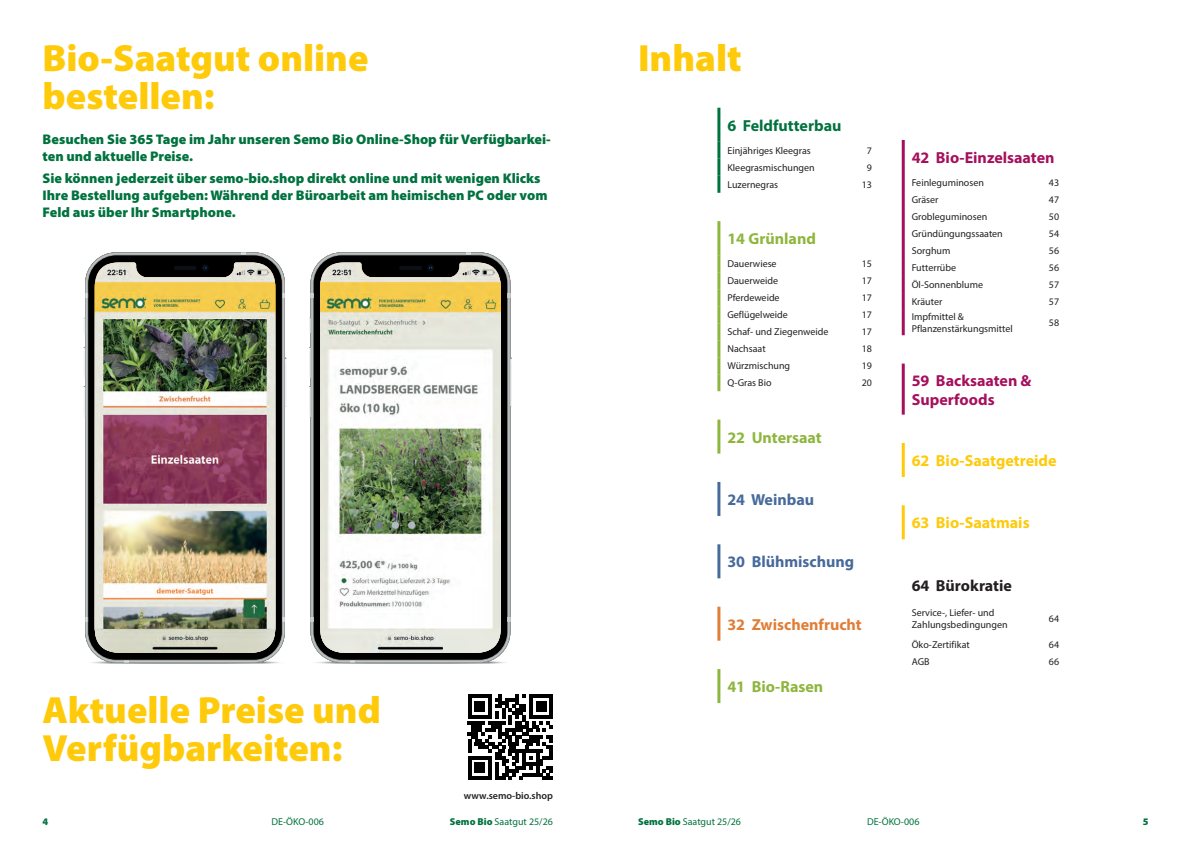
<style>
.page{position:relative;width:1191px;height:842px;background:#fff}
.page>*{position:absolute;margin:0;border:0;box-sizing:border-box;transform-origin:0 0}
.t1{font:900 38px/38px "Myriad Pro";color:#feca0a}
.t2{font:700 16px/19.2px "Myriad Pro";color:#a5105d}
.t3{font:700 16px "Myriad Pro";color:#8eb63e}
.t4{font:700 16px "Myriad Pro";color:#feca0a}
.t5{font:700 16px "Myriad Pro";color:#476a9a}
.t6{font:700 16px "Myriad Pro";color:#e07e37}
.t7{font:700 16px "Myriad Pro";color:#00723e}
.t8{font:700 16px "Myriad Pro";color:#231f20}
.t9{font:900 14px/16.8px "Myriad Pro";color:#00723e}
.t10{font:10px/12px "Myriad Pro";color:#231f20}
.t11{font:10px "Myriad Pro";color:#00723e}
.t12{font:600 10px "Myriad Pro";color:#231f20}
.t13{font:900 10px "Myriad Pro";color:#00723e}
.s1{font-weight:900}
</style>
<div class="page">
<svg style="left:84px;top:318px;width:1px;height:14px"></svg>
<svg style="left:84px;top:347px;width:1px;height:31px"></svg>
<svg style="left:84px;top:386px;width:1px;height:31px"></svg>
<svg style="left:285px;top:357px;width:2px;height:50px"></svg>
<div style="left:88px;top:255px;width:194px;height:405px;background:#000001;border-radius:28px"></div>
<svg style="left:282px;top:293px;width:3px;height:5px"></svg>
<svg style="left:241px;top:252px;width:4px;height:4px"></svg>
<svg style="left:85px;top:293px;width:4px;height:5px"></svg>
<svg style="left:85px;top:618px;width:4px;height:4px"></svg>
<svg style="left:125px;top:660px;width:4px;height:3px"></svg>
<svg style="left:282px;top:618px;width:3px;height:4px"></svg>
<img style="left:95px;top:262px;width:180px;height:19px">
<img style="left:95px;top:281px;width:180px;height:372px">
<svg style="left:309px;top:318px;width:1px;height:14px"></svg>
<svg style="left:309px;top:347px;width:1px;height:31px"></svg>
<svg style="left:309px;top:386px;width:1px;height:31px"></svg>
<svg style="left:510px;top:357px;width:2px;height:50px"></svg>
<div style="left:314px;top:255px;width:193px;height:405px;background:#000001;border-radius:28px"></div>
<svg style="left:507px;top:293px;width:4px;height:5px"></svg>
<svg style="left:466px;top:252px;width:5px;height:4px"></svg>
<svg style="left:310px;top:293px;width:4px;height:5px"></svg>
<svg style="left:310px;top:618px;width:4px;height:4px"></svg>
<svg style="left:350px;top:660px;width:4px;height:3px"></svg>
<svg style="left:507px;top:618px;width:4px;height:4px"></svg>
<img style="left:320px;top:262px;width:181px;height:17px">
<img style="left:320px;top:279px;width:181px;height:374px">
<svg style="left:468px;top:694px;width:85px;height:86px"></svg>
<hr style="left:468px;top:776px;width:24px;height:4px;background:#000001">
<div style="left:475px;top:763px;width:10px;height:10px;background:#000001"></div>
<hr style="left:717px;top:108px;width:3px;height:34px;background:#00723e">
<hr style="left:717px;top:142px;width:3px;height:17px;background:#00723e">
<hr style="left:717px;top:159px;width:3px;height:17px;background:#00723e">
<hr style="left:717px;top:176px;width:3px;height:17px;background:#00723e">
<hr style="left:717px;top:221px;width:3px;height:34px;background:#8eb63e">
<hr style="left:717px;top:255px;width:3px;height:17px;background:#8eb63e">
<hr style="left:717px;top:272px;width:3px;height:17px;background:#8eb63e">
<hr style="left:717px;top:289px;width:3px;height:17px;background:#8eb63e">
<hr style="left:717px;top:306px;width:3px;height:17px;background:#8eb63e">
<hr style="left:717px;top:323px;width:3px;height:17px;background:#8eb63e">
<hr style="left:717px;top:340px;width:3px;height:17px;background:#8eb63e">
<hr style="left:717px;top:357px;width:3px;height:17px;background:#8eb63e">
<hr style="left:717px;top:374px;width:3px;height:17px;background:#8eb63e">
<hr style="left:717px;top:482px;width:3px;height:34px;background:#476a9a">
<hr style="left:717px;top:544px;width:3px;height:34px;background:#476a9a">
<hr style="left:717px;top:607px;width:3px;height:34px;background:#e07e37">
<hr style="left:717px;top:420px;width:3px;height:34px;background:#8eb63e">
<hr style="left:901px;top:140px;width:3px;height:34px;background:#a5105d">
<hr style="left:901px;top:174px;width:3px;height:17px;background:#a5105d">
<hr style="left:901px;top:191px;width:3px;height:17px;background:#a5105d">
<hr style="left:901px;top:208px;width:3px;height:17px;background:#a5105d">
<hr style="left:901px;top:225px;width:3px;height:17px;background:#a5105d">
<hr style="left:901px;top:242px;width:3px;height:17px;background:#a5105d">
<hr style="left:901px;top:259px;width:3px;height:17px;background:#a5105d">
<hr style="left:901px;top:276px;width:3px;height:17px;background:#a5105d">
<hr style="left:901px;top:293px;width:3px;height:17px;background:#a5105d">
<hr style="left:901px;top:310px;width:3px;height:25px;background:#a5105d">
<hr style="left:901px;top:443px;width:3px;height:34px;background:#feca0a">
<hr style="left:901px;top:505px;width:3px;height:34px;background:#feca0a">
<hr style="left:901px;top:364px;width:3px;height:51px;background:#a5105d">
<hr style="left:717px;top:669px;width:3px;height:34px;background:#8eb63e">
<h1 class="t1" style="left:43px;top:38px;width:327px">Bio-Saatgut online bestellen:</h1>
<h3 class="t9" style="left:43px;top:130px;width:510px">Besuchen Sie 365 Tage im Jahr unseren Semo Bio Online-Shop für Verfügbarkei&shy;ten und aktuelle Preise.</h3>
<h3 class="t9" style="left:43px;top:169px;width:506px">Sie können jederzeit über semo-bio.shop direkt online und mit wenigen Klicks<br>Ihre Bestellung aufgeben: Während der Büroarbeit am heimischen PC oder vom<br>Feld aus über Ihr Smartphone.</h3>
<h1 class="t1" style="left:43px;top:690px;width:340px">Aktuelle Preise und<br>Verfügbarkeiten:</h1>
<p class="t12" style="left:464px;top:790px;width:90px">www.semo-bio.shop</p>
<h1 class="t1" style="left:638px;top:38px;width:105px">Inhalt</h1>
<h2 class="t7" style="left:727px;top:115px;width:116px">6 Feldfutterbau</h2>
<p class="t10" style="left:727px;top:144px;width:85px">Einjähriges Kleegras</p>
<p class="t10" style="left:867px;top:144px;width:7px">7</p>
<p class="t10" style="left:727px;top:161px;width:89px">Kleegrasmischungen</p>
<p class="t10" style="left:867px;top:161px;width:7px">9</p>
<p class="t10" style="left:727px;top:178px;width:52px">Luzernegras</p>
<p class="t10" style="left:861px;top:178px;width:12px">13</p>
<h2 class="t3" style="left:727px;top:228px;width:90px">14 Grünland</h2>
<p class="t10" style="left:727px;top:258px;width:51px">Dauerwiese</p>
<p class="t10" style="left:861px;top:258px;width:12px">15</p>
<p class="t10" style="left:727px;top:275px;width:52px">Dauerweide</p>
<p class="t10" style="left:861px;top:275px;width:12px">17</p>
<p class="t10" style="left:727px;top:292px;width:54px">Pferdeweide</p>
<p class="t10" style="left:861px;top:292px;width:12px">17</p>
<p class="t10" style="left:727px;top:309px;width:62px">Geflügelweide</p>
<p class="t10" style="left:861px;top:309px;width:12px">17</p>
<p class="t10" style="left:727px;top:326px;width:102px">Schaf- und Ziegenweide</p>
<p class="t10" style="left:861px;top:326px;width:12px">17</p>
<p class="t10" style="left:727px;top:343px;width:40px">Nachsaat</p>
<p class="t10" style="left:861px;top:343px;width:12px">18</p>
<p class="t10" style="left:727px;top:360px;width:64px">Würzmischung</p>
<p class="t10" style="left:861px;top:360px;width:12px">19</p>
<p class="t10" style="left:727px;top:377px;width:46px">Q-Gras Bio</p>
<p class="t10" style="left:861px;top:377px;width:12px">20</p>
<h2 class="t3" style="left:727px;top:427px;width:96px">22 Untersaat</h2>
<h2 class="t5" style="left:727px;top:489px;width:88px">24 Weinbau</h2>
<h2 class="t5" style="left:727px;top:551px;width:128px">30 Blühmischung</h2>
<h2 class="t6" style="left:727px;top:614px;width:136px">32 Zwischenfrucht</h2>
<h2 class="t3" style="left:727px;top:676px;width:97px">41 Bio-Rasen</h2>
<h2 class="t2" style="left:911px;top:147px;width:144px">42 Bio-Einzelsaaten</h2>
<p class="t10" style="left:911px;top:177px;width:74px">Feinleguminosen</p>
<p class="t10" style="left:1049px;top:177px;width:12px">43</p>
<p class="t10" style="left:911px;top:194px;width:28px">Gräser</p>
<p class="t10" style="left:1049px;top:194px;width:12px">47</p>
<p class="t10" style="left:911px;top:211px;width:77px">Grobleguminosen</p>
<p class="t10" style="left:1049px;top:211px;width:12px">50</p>
<p class="t10" style="left:911px;top:228px;width:93px">Gründüngungssaaten</p>
<p class="t10" style="left:1049px;top:228px;width:12px">54</p>
<p class="t10" style="left:911px;top:245px;width:40px">Sorghum</p>
<p class="t10" style="left:1049px;top:245px;width:12px">56</p>
<p class="t10" style="left:911px;top:262px;width:46px">Futterrübe</p>
<p class="t10" style="left:1049px;top:262px;width:12px">56</p>
<p class="t10" style="left:911px;top:279px;width:73px">Öl-Sonnenblume</p>
<p class="t10" style="left:1049px;top:279px;width:12px">57</p>
<p class="t10" style="left:911px;top:296px;width:32px">Kräuter</p>
<p class="t10" style="left:1049px;top:296px;width:12px">57</p>
<p class="t10" style="left:911px;top:311px;width:103px">Impfmittel &amp;<br>Pflanzenstärkungsmittel</p>
<p class="t10" style="left:1049px;top:317px;width:12px">58</p>
<h2 class="t2" style="left:911px;top:370px;width:121px">59 Backsaaten &amp;<br>Superfoods</h2>
<h2 class="t4" style="left:911px;top:450px;width:146px">62 Bio-Saatgetreide</h2>
<h2 class="t4" style="left:911px;top:512px;width:119px">63 Bio-Saatmais</h2>
<h2 class="t8" style="left:911px;top:575px;width:102px">64 Bürokratie</h2>
<p class="t10" style="left:911px;top:607px;width:97px">Service-, Liefer- und<br>Zahlungsbedingungen</p>
<p class="t10" style="left:1049px;top:613px;width:12px">64</p>
<p class="t10" style="left:911px;top:638px;width:60px">Öko-Zertifikat</p>
<p class="t10" style="left:1049px;top:638px;width:12px">64</p>
<p class="t10" style="left:911px;top:655px;width:19px">AGB</p>
<p class="t10" style="left:1049px;top:655px;width:12px">66</p>
<p class="t13" style="left:43px;top:815px;width:7px">4</p>
<p class="t11" style="left:271px;top:815px;width:54px">DE-ÖKO-006</p>
<p class="t11" style="left:450px;top:815px;width:105px"><span class="s1">Semo Bio</span> Saatgut 25/26</p>
<p class="t11" style="left:638px;top:815px;width:105px"><span class="s1">Semo Bio</span> Saatgut 25/26</p>
<p class="t11" style="left:867px;top:815px;width:54px">DE-ÖKO-006</p>
<p class="t13" style="left:1142px;top:815px;width:7px">5</p>
</div>
